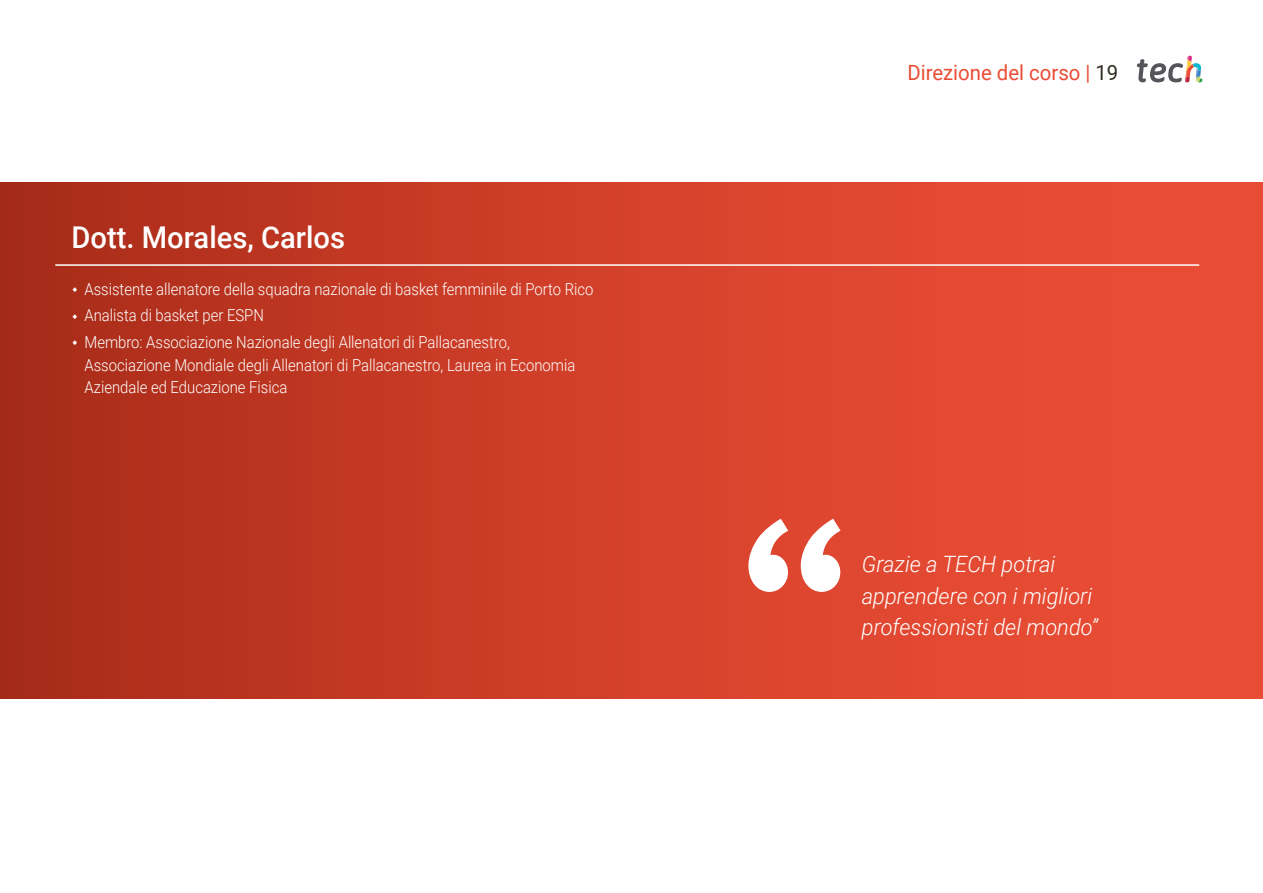
<style>
.page{position:relative;width:1263px;height:893px;background:#fff}
.page>*{position:absolute;margin:0;border:0;box-sizing:border-box;transform-origin:0 0}
.t1{font:500 30px "Roboto";color:#fff}
.t2{font:italic 300 22.5px/31.5px "Roboto";color:#fff}
.t3{font:21px "Roboto";color:#e94d35}
.t4{font:300 16.5px/26.7px "Roboto";color:#fff;scale:.9 1}
.s1{color:#312e20}
</style>
<div class="page">
<div style="left:0;top:182px;width:1263px;height:516px;background:linear-gradient(to right,#ad2d1a,#f45139)"></div>
<hr style="left:55px;top:264px;width:1144px;height:2px;background:#fff">
<svg style="left:748px;top:519px;width:92px;height:73px"></svg>
<svg style="left:1137px;top:56px;width:65px;height:27px"></svg>
<svg style="left:73px;top:287px;width:4px;height:5px"></svg>
<svg style="left:73px;top:314px;width:4px;height:5px"></svg>
<svg style="left:73px;top:340px;width:4px;height:5px"></svg>
<h1 class="t1" style="left:71px;top:216px;width:275px">Dott. Morales, Carlos</h1>
<p class="t4" style="left:85px;top:275px;width:567px">Assistente allenatore della squadra nazionale di basket femminile di Porto Rico<br>Analista di basket per ESPN<br>Membro: Associazione Nazionale degli Allenatori di Pallacanestro,</p>
<p class="t4" style="left:85px;top:353px;width:547px;line-height:22.5px">Associazione Mondiale degli Allenatori di Pallacanestro, Laurea in Economia<br>Aziendale ed Educazione Fisica</p>
<p class="t3" style="left:907px;top:57px;width:213px">Direzione del corso | <span class="s1">19</span></p>
<h2 class="t2" style="left:862px;top:548px;width:238px">Grazie a TECH potrai apprendere con i migliori professionisti del mondo”</h2>
</div>
